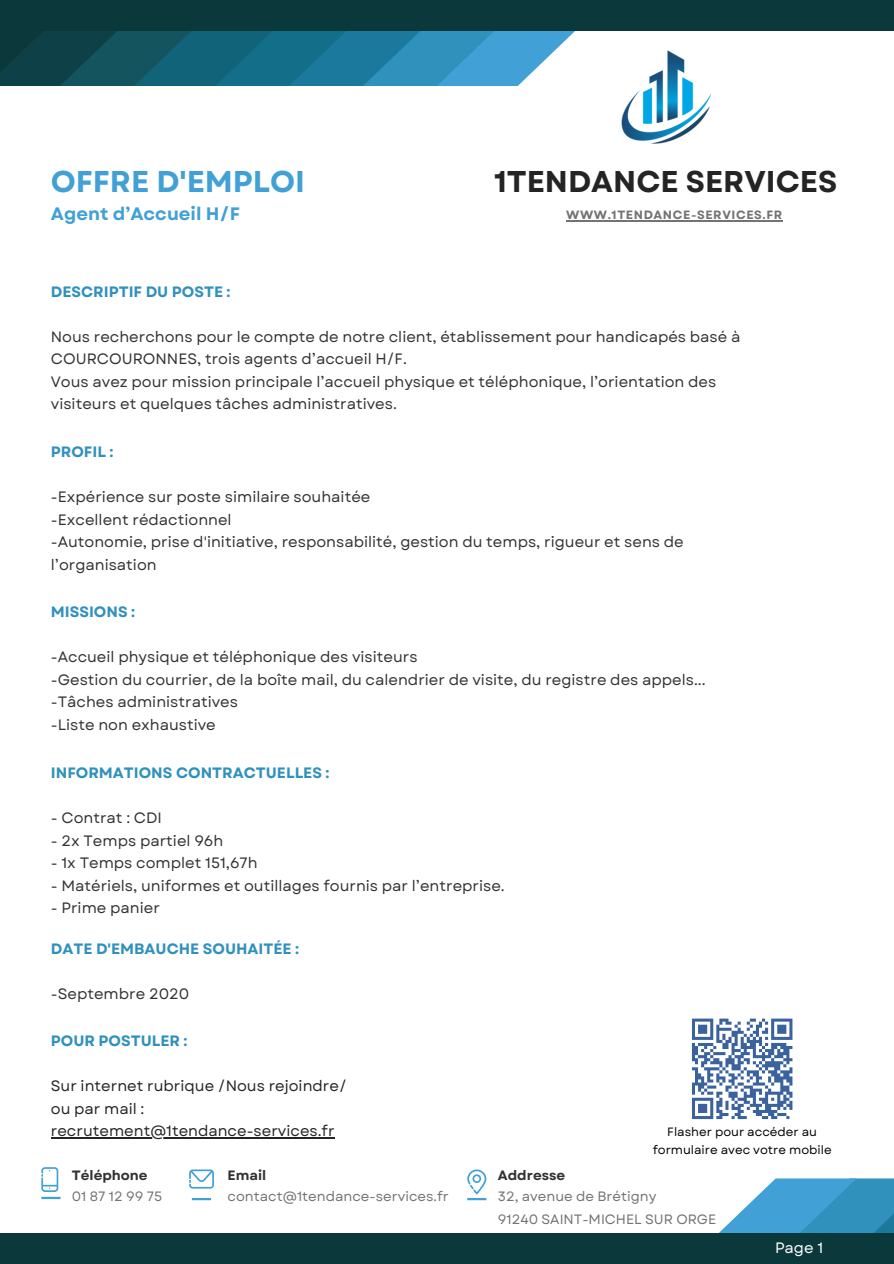
<style>
.page{position:relative;width:894px;height:1264px;background:#fff}
.page>*{position:absolute;margin:0;border:0;box-sizing:border-box;transform-origin:0 0}
.t1{font:700 30px "Garet";color:#242424}
.t2{font:700 30px "Garet";color:#41a0d6}
.t3{font:700 18px "Garet";color:#41a0d6}
.t4{font:15px/22.5px "Garet";color:#323232}
.t5{font:700 15px "Garet";color:#3091bd}
.t6{font:15px/22.5px "Garet";color:#242424}
.t7{font:15px "Garet";color:#fff}
.t8{font:13.5px/23.7px "Garet";color:#737373}
.t9{font:700 13.5px "Garet";color:#323232}
.t10{font:12px/18px "Garet";color:#000;text-align:center}
.t11{font:700 12px "Garet";letter-spacing:.05em;color:#737373}
</style>
<div class="page">
<svg style="left:719px;top:1178px;width:174px;height:55px"></svg>
<div style="left:0;top:1233px;width:893px;height:30px;background:#0b383a"></div>
<svg style="left:0;top:31px;width:575px;height:55px;background:#297690"></svg>
<div style="left:0;top:0;width:893px;height:31px;background:#0b383a"></div>
<img style="left:621px;top:50px;width:91px;height:94px">
<svg style="left:41px;top:1167px;width:17px;height:24px"></svg>
<hr style="left:41px;top:1196px;width:19px;height:3px;background:#41a0d6">
<svg style="left:189px;top:1169px;width:25px;height:19px"></svg>
<hr style="left:192px;top:1197px;width:19px;height:3px;background:#41a0d6">
<svg style="left:467px;top:1169px;width:19px;height:25px"></svg>
<hr style="left:467px;top:1197px;width:19px;height:3px;background:#41a0d6">
<svg style="left:692px;top:1018px;width:101px;height:102px"></svg>
<hr style="left:566px;top:220px;width:216px;height:1px;background:#737373">
<hr style="left:51px;top:1137px;width:283px;height:1px;background:#242424">
<h1 class="t2" style="left:51px;top:159px;width:256px">OFFRE D'EMPLOI</h1>
<p class="t3" style="left:51px;top:200px;width:190px">Agent d’Accueil H/F</p>
<h1 class="t1" style="left:494px;top:159px;width:345px">1TENDANCE SERVICES</h1>
<p class="t11" style="left:566px;top:206px;width:217px">WWW.1TENDANCE-SERVICES.FR</p>
<p class="t5" style="left:51px;top:281px;width:181px">DESCRIPTIF DU POSTE :</p>
<p class="t4" style="left:51px;top:325px;width:685px">Nous recherchons pour le compte de notre client, établissement pour handicapés basé à COURCOURONNES, trois agents d’accueil H/F.<br>Vous avez pour mission principale l’accueil physique et téléphonique, l’orientation des visiteurs et quelques tâches administratives.</p>
<p class="t5" style="left:51px;top:441px;width:64px">PROFIL :</p>
<p class="t4" style="left:51px;top:486px;width:634px">-Expérience sur poste similaire souhaitée<br>-Excellent rédactionnel<br>-Autonomie, prise d'initiative, responsabilité, gestion du temps, rigueur et sens de l’organisation</p>
<p class="t5" style="left:51px;top:601px;width:86px">MISSIONS :</p>
<p class="t4" style="left:51px;top:645px;width:656px">-Accueil physique et téléphonique des visiteurs<br>-Gestion du courrier, de la boîte mail, du calendrier de visite, du registre des appels... -Tâches administratives<br>-Liste non exhaustive</p>
<p class="t5" style="left:51px;top:762px;width:280px">INFORMATIONS CONTRACTUELLES :</p>
<p class="t4" style="left:51px;top:806px;width:113px">- Contrat : CDI</p>
<p class="t4" style="left:51px;top:829px;width:174px">- 2x Temps partiel 96h</p>
<p class="t4" style="left:51px;top:851px;width:208px">- 1x Temps complet 151,67h</p>
<p class="t4" style="left:51px;top:874px;width:455px">- Matériels, uniformes et outillages fournis par l’entreprise.</p>
<p class="t4" style="left:51px;top:897px;width:110px">- Prime panier</p>
<p class="t5" style="left:51px;top:937px;width:250px">DATE D'EMBAUCHE SOUHAITÉE :</p>
<p class="t4" style="left:51px;top:982px;width:140px">-Septembre 2020</p>
<p class="t5" style="left:51px;top:1030px;width:138px">POUR POSTULER :</p>
<p class="t6" style="left:51px;top:1074px;width:297px">Sur internet rubrique /Nous rejoindre/ ou par mail : recrutement@1tendance-services.fr</p>
<p class="t10" style="left:652px;top:1123px;width:180px">Flasher pour accéder au formulaire avec votre mobile</p>
<p class="t9" style="left:72px;top:1165px;width:77px">Téléphone</p>
<p class="t8" style="left:72px;top:1184px;width:92px">01 87 12 99 75</p>
<p class="t9" style="left:227px;top:1165px;width:40px">Email</p>
<p class="t8" style="left:227px;top:1184px;width:222px">contact@1tendance-services.fr</p>
<p class="t9" style="left:498px;top:1165px;width:69px">Addresse</p>
<p class="t8" style="left:498px;top:1184px;width:220px">32, avenue de Brétigny<br>91240 SAINT-MICHEL SUR ORGE</p>
<p class="t7" style="left:774px;top:1236px;width:50px">Page 1</p>
</div>
